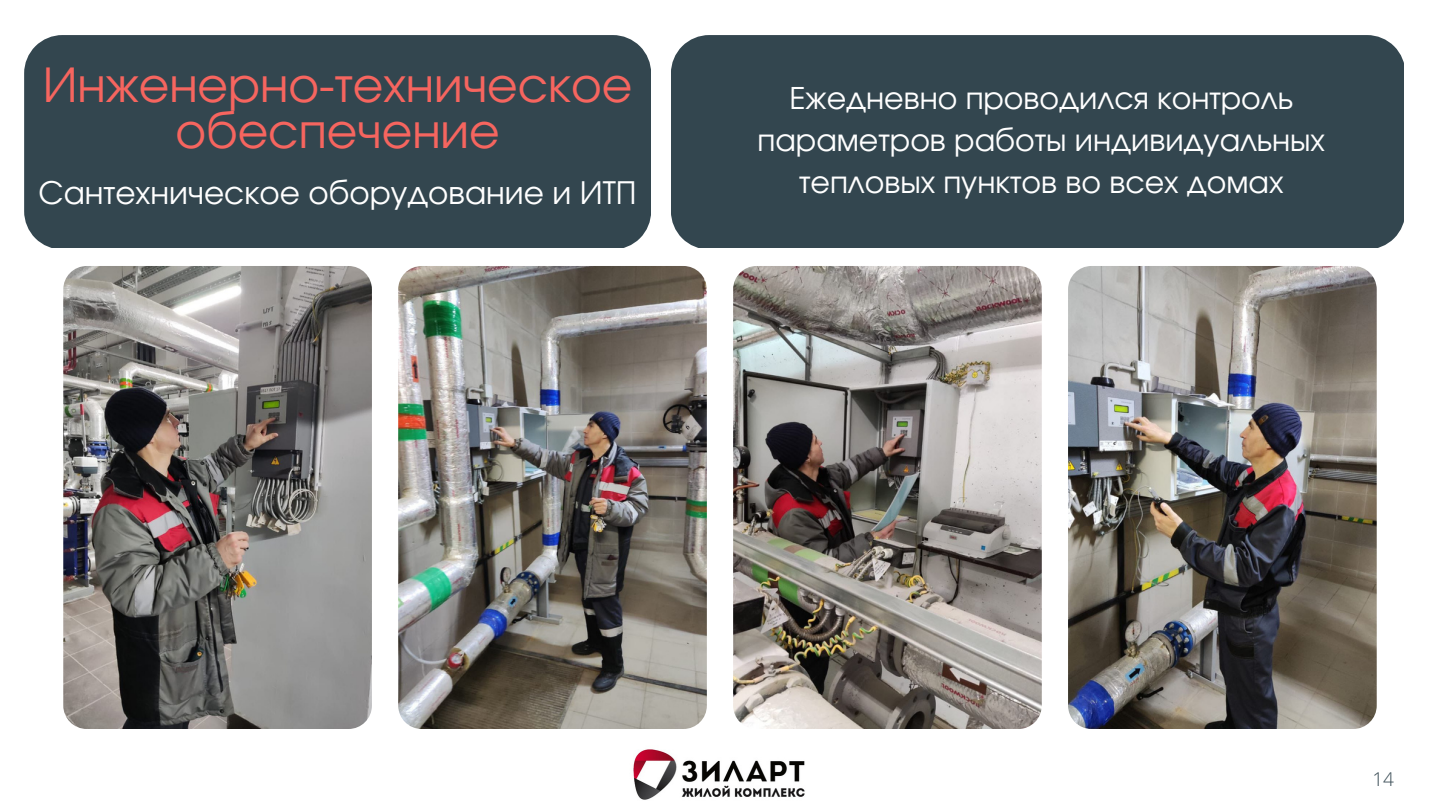
<style>
.page{position:relative;width:1440px;height:810px;background:#fff}
.page>*{position:absolute;margin:0;border:0;box-sizing:border-box;transform-origin:0 0}
.t1{font:47px/46.5px "Evolventa";color:#f6655f;text-align:center}
.t2{font:31px "Evolventa";color:#fff}
.t3{font:30px/42px "Evolventa";color:#fff;text-align:center}
.t4{font:300 19px "Open Sans";color:#33464f}
</style>
<div class="page">
<div style="left:671px;top:35px;width:733px;height:213px;background:#33464f"></div>
<div style="left:24px;top:35px;width:627px;height:213px;background:#33464f"></div>
<img style="left:633px;top:749px;width:172px;height:51px">
<img style="left:63px;top:266px;width:309px;height:463px;border-radius:23px">
<img style="left:398px;top:266px;width:309px;height:463px;border-radius:23px">
<img style="left:1068px;top:266px;width:309px;height:463px;border-radius:23px">
<img style="left:733px;top:266px;width:309px;height:463px;border-radius:23px">
<h1 class="t1" style="left:43px;top:65px;width:591px">Инженерно-техническое обеспечение</h1>
<p class="t2" style="left:39px;top:179px;width:600px">Сантехническое оборудование и ИТП</p>
<p class="t3" style="left:758px;top:79px;width:569px">Ежедневно проводился контроль параметров работы индивидуальных тепловых пунктов во всех домах</p>
<p class="t4" style="left:1372px;top:765px;width:23px">14</p>
</div>
